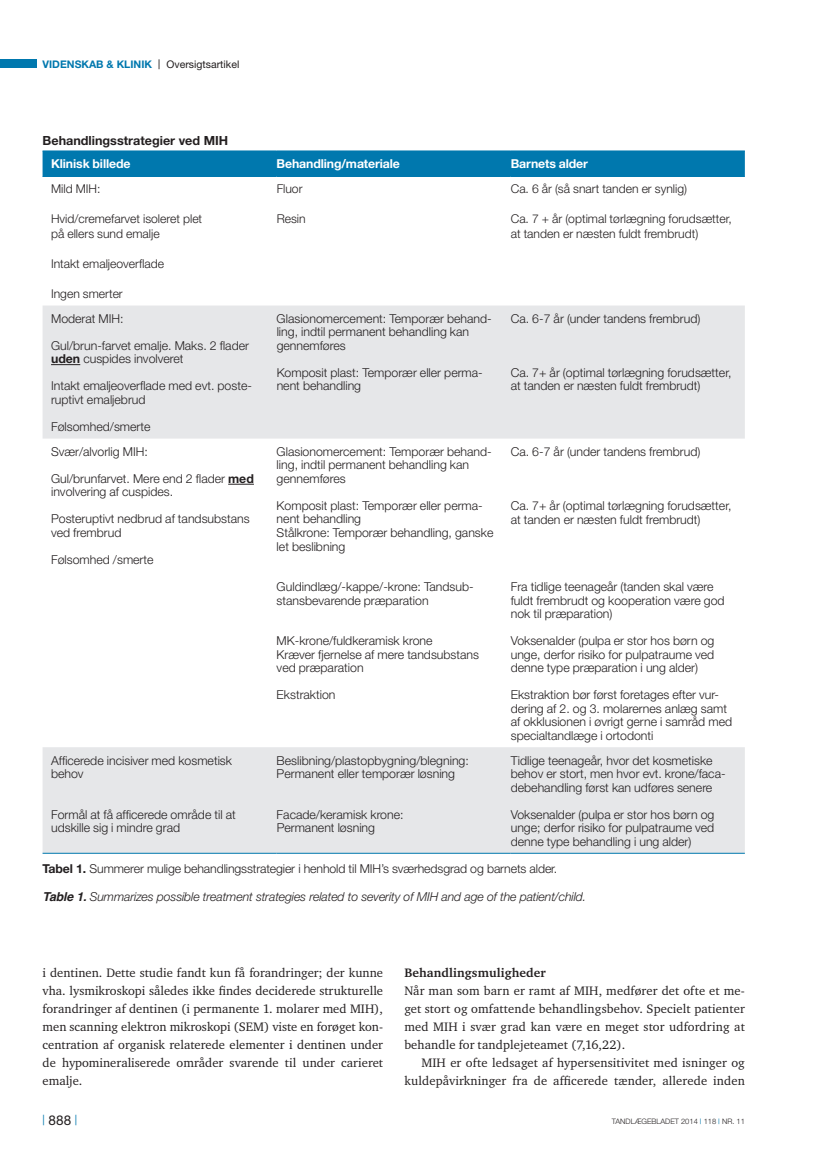
<style>
.page{position:relative;width:830px;height:1157px;background:#fff}
.page>*{position:absolute;margin:0;border:0;box-sizing:border-box;transform-origin:0 0}
.t1{font:13.5px "Helvetica Neue";color:#231f20}
.t2{font:12.6px/18px "Charter ITC";letter-spacing:.01em;color:#231f20;text-align:justify}
.t3{font:700 12.6px "Helvetica Neue";color:#231f20}
.t4{font:700 12.6px "Charter ITC";letter-spacing:.01em;color:#231f20}
.t5{font:300 12.3px/13.5px "Helvetica Neue";color:#231f20}
.t6{font:italic 300 12.3px "Helvetica Neue";letter-spacing:-.01em;color:#231f20}
.t7{font:700 12.3px "Helvetica Neue";color:#fff}
.t8{font:300 12.15px/15px "Helvetica Neue LT Std";color:#231f20}
.t9{font:700 10.5px "Helvetica Neue";color:#0078ae}
.t10{font:300 7.5px "Helvetica Neue";color:#231f20}
.s1{font-family:"Arial";font-weight:400;color:#231f20}
.s2{font-weight:400;color:#231f20}
.s3{font-weight:700}
.s4{font-family:"Helvetica";font-weight:700}
.s5{font-weight:400;color:#0078ae}
</style>
<div class="page">
<div style="left:0;top:60px;width:37px;height:8px;background:#0078ae"></div>
<div style="left:43px;top:152px;width:701px;height:24px;background:#0078ae"></div>
<svg style="left:43px;top:305px;width:701px;height:548px"></svg>
<hr style="left:43px;top:151px;width:233px;height:1px;background:#0078ae">
<hr style="left:276px;top:151px;width:234px;height:1px;background:#0078ae">
<hr style="left:510px;top:151px;width:234px;height:1px;background:#0078ae">
<hr style="left:43px;top:176px;width:233px;height:1px;background:#0078ae">
<hr style="left:276px;top:176px;width:234px;height:1px;background:#0078ae">
<hr style="left:510px;top:176px;width:234px;height:1px;background:#0078ae">
<hr style="left:43px;top:853px;width:233px;height:1px;background:#0078ae">
<hr style="left:276px;top:853px;width:234px;height:1px;background:#0078ae">
<hr style="left:510px;top:853px;width:234px;height:1px;background:#0078ae">
<svg style="left:51px;top:364px;width:29px;height:1px"></svg>
<svg style="left:228px;top:484px;width:26px;height:1px"></svg>
<p class="t9" style="left:43px;top:58px;width:198px">videnskab &amp; klinik <span class="s1">|</span> <span class="s2">Oversigtsartikel</span></p>
<p class="t3" style="left:43px;top:133px;width:187px">Behandlingsstrategier ved MIH</p>
<p class="t7" style="left:51px;top:156px;width:81px">Klinisk billede</p>
<p class="t7" style="left:276px;top:156px;width:125px">Behandling/materiale</p>
<p class="t7" style="left:510px;top:156px;width:79px">Barnets alder</p>
<p class="t8" style="left:51px;top:181px;width:51px">Mild MIH:</p>
<p class="t8" style="left:51px;top:211px;width:153px">Hvid/cremefarvet isoleret plet på ellers sund emalje</p>
<p class="t8" style="left:51px;top:256px;width:114px">Intakt emaljeoverflade</p>
<p class="t8" style="left:51px;top:286px;width:73px">Ingen smerter</p>
<p class="t8" style="left:510px;top:181px;width:178px">Ca. 6 år (så snart tanden er synlig)</p>
<p class="t8" style="left:510px;top:211px;width:222px">Ca. 7 + år (optimal tørlægning forudsætter, at tanden er næsten fuldt frembrudt)</p>
<p class="t8" style="left:276px;top:181px;width:27px">Fluor</p>
<p class="t8" style="left:276px;top:211px;width:31px">Resin</p>
<p class="t5" style="left:51px;top:305px;width:199px;line-height:27px">Moderat MIH:<br>Gul/brun-farvet emalje. Maks. 2 flader</p>
<p class="t5" style="left:51px;top:345px;width:202px;line-height:27px"><span class="s3">uden</span> cuspides involveret<br>Intakt emaljeoverflade med evt. poste-</p>
<p class="t5" style="left:51px;top:386px;width:101px;line-height:27px">ruptivt emaljebrud<br>Følsomhed/smerte</p>
<p class="t5" style="left:51px;top:438px;width:204px;line-height:27px">Svær/alvorlig MIH:<br>Gul/brunfarvet. Mere end 2 flader <span class="s3">med</span></p>
<p class="t5" style="left:51px;top:478px;width:200px;line-height:27px">involvering af cuspides.<br>Posteruptivt nedbrud af tandsubstans</p>
<p class="t5" style="left:51px;top:519px;width:104px;line-height:27px">ved frembrud<br>Følsomhed /smerte</p>
<p class="t5" style="left:276px;top:311px;width:216px">Glasionomercement: Temporær behand&shy;ling, indtil permanent behandling kan gennemføres</p>
<p class="t5" style="left:276px;top:365px;width:207px">Komposit plast: Temporær eller perma&shy;nent behandling</p>
<p class="t5" style="left:510px;top:311px;width:191px">Ca. 6-7 år (under tandens frembrud)</p>
<p class="t5" style="left:510px;top:365px;width:222px">Ca. 7+ år (optimal tørlægning forudsætter, at tanden er næsten fuldt frembrudt)</p>
<p class="t5" style="left:276px;top:444px;width:216px">Glasionomercement: Temporær behand&shy;ling, indtil permanent behandling kan gennemføres</p>
<p class="t5" style="left:276px;top:498px;width:218px">Komposit plast: Temporær eller perma&shy;nent behandling<br>Stålkrone: Temporær behandling, ganske let beslibning</p>
<p class="t5" style="left:276px;top:579px;width:198px">Guldindlæg/-kappe/-krone: Tandsub&shy;stansbevarende præparation</p>
<p class="t5" style="left:276px;top:633px;width:204px">MK-krone/fuldkeramisk krone<br>Kræver fjernelse af mere tandsubstans ved præparation</p>
<p class="t5" style="left:276px;top:687px;width:60px">Ekstraktion</p>
<p class="t5" style="left:510px;top:444px;width:191px">Ca. 6-7 år (under tandens frembrud)</p>
<p class="t5" style="left:510px;top:498px;width:222px">Ca. 7+ år (optimal tørlægning forudsætter, at tanden er næsten fuldt frembrudt)</p>
<p class="t5" style="left:510px;top:579px;width:215px">Fra tidlige teenageår (tanden skal være fuldt frembrudt og kooperation være god nok til præparation)</p>
<p class="t5" style="left:510px;top:633px;width:205px;text-align:justify">Voksenalder (pulpa er stor hos børn og unge, derfor risiko for pulpatraume ved denne type præparation i ung alder)</p>
<p class="t5" style="left:510px;top:687px;width:223px">Ekstraktion bør først foretages efter vur&shy;dering af 2. og 3. molarernes anlæg samt af okklusionen i øvrigt gerne i samråd med specialtandlæge i ortodonti</p>
<p class="t5" style="left:510px;top:753px;width:216px">Tidlige teenageår, hvor det kosmetiske behov er stort, men hvor evt. krone/faca&shy;debehandling først kan udføres senere</p>
<p class="t5" style="left:510px;top:807px;width:205px;text-align:justify">Voksenalder (pulpa er stor hos børn og unge; derfor risiko for pulpatraume ved denne type behandling i ung alder)</p>
<p class="t5" style="left:43px;top:861px;width:516px"><span class="s3">Tabel 1.</span> Summerer mulige behandlingsstrategier i henhold til MIH’s sværhedsgrad og barnets alder.</p>
<p class="t6" style="left:43px;top:889px;width:545px"><span class="s4">Table 1.</span> Summarizes possible treatment strategies related to severity of MIH and age of the patient/child.</p>
<p class="t5" style="left:276px;top:753px;width:194px">Beslibning/plastopbygning/blegning:<br>Permanent eller temporær løsning</p>
<p class="t5" style="left:276px;top:807px;width:128px">Facade/keramisk krone:<br>Permanent løsning</p>
<p class="t5" style="left:51px;top:753px;width:182px">Afficerede incisiver med kosmetisk behov</p>
<p class="t5" style="left:51px;top:807px;width:186px">Formål at få afficerede område til at udskille sig i mindre grad</p>
<p class="t2" style="left:43px;top:963px;width:342px">i dentinen. Dette studie fandt kun få forandringer; der kunne vha. lysmikroskopi således ikke findes deciderede strukturelle forandringer af dentinen (i permanente 1. molarer med MIH), men scanning elektron mikroskopi (SEM) viste en forøget kon&shy;centration af organisk relaterede elementer i dentinen under de hypomineraliserede områder svarende til under carieret emalje.</p>
<p class="t4" style="left:404px;top:964px;width:143px">Behandlingsmuligheder</p>
<p class="t2" style="left:404px;top:981px;width:342px">Når man som barn er ramt af MIH, medfører det ofte et me&shy;get stort og omfattende behandlingsbehov. Specielt patienter med MIH i svær grad kan være en meget stor udfordring at behandle for tandplejeteamet (7,16,22).</p>
<p class="t2" style="left:404px;top:1053px;width:342px;text-align:right">MIH er ofte ledsaget af hypersensitivitet med isninger og kuldepåvirkninger fra de afficerede tænder, allerede inden</p>
<p class="t1" style="left:43px;top:1112px;width:36px"><sup>|</sup> 888 <sup>|</sup></p>
<p class="t10" style="left:611px;top:1116px;width:134px">tandlægebladet 2014 <span class="s5">|</span> 118 <span class="s5">|</span> nr. 11</p>
</div>
